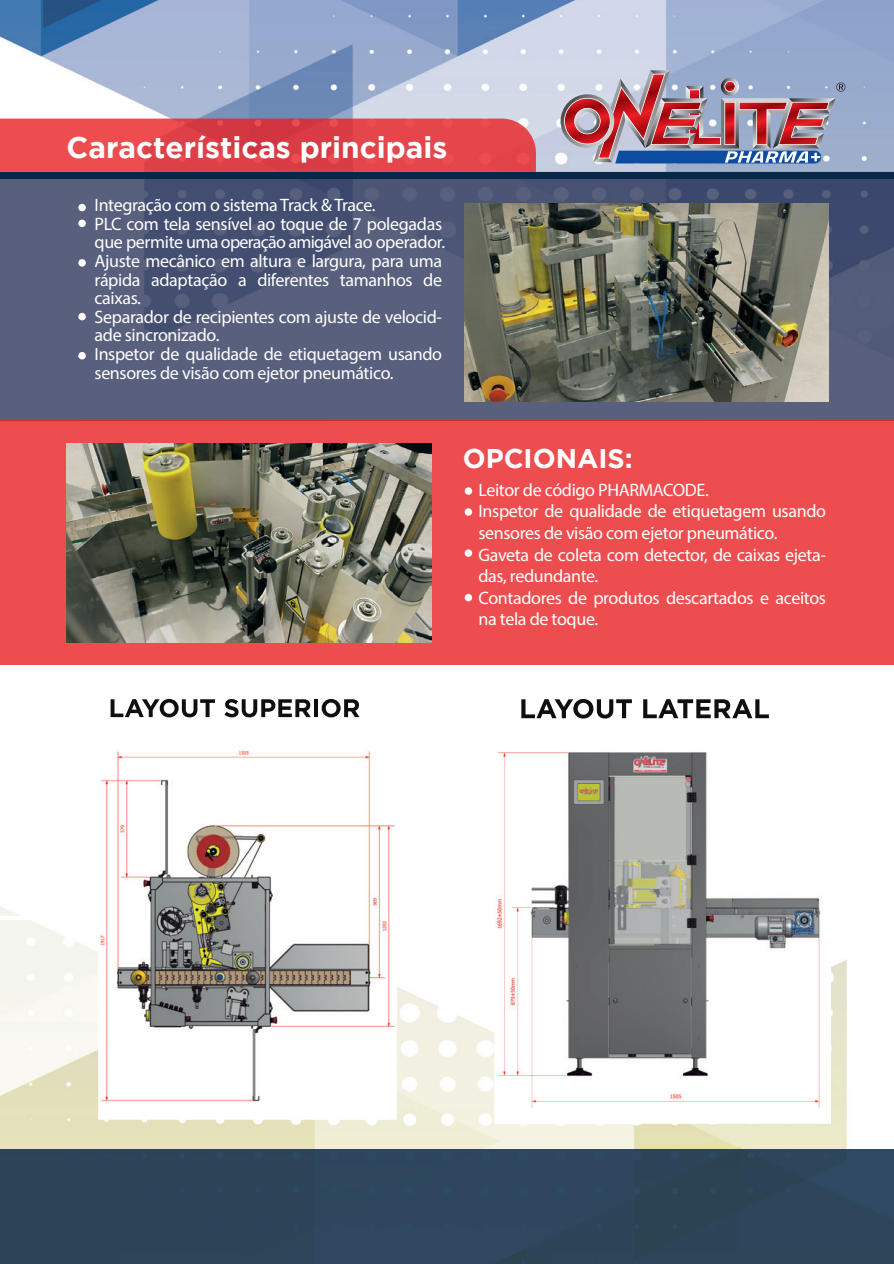
<style>
.page{position:relative;width:894px;height:1264px;background:#fff}
.page>*{position:absolute;margin:0;border:0;box-sizing:border-box;transform-origin:0 0}
.t1{font:700 29.7px "Gotham";color:#fff}
.t2{font:700 27px "Gotham";color:#fff}
.t3{font:18px/18.6px "Myriad Pro";letter-spacing:-.02em;color:#fff}
</style>
<div class="page">
<img style="left:0;top:0;width:893px;height:1149px">
<svg style="left:0;top:178px;width:893px;height:242px;background:#515a79"></svg>
<img style="left:464px;top:204px;width:364px;height:197px">
<div style="left:78px;top:259px;width:8px;height:7px;background:#fff;border-radius:50%"></div>
<div style="left:78px;top:352px;width:8px;height:7px;background:#fff;border-radius:50%"></div>
<div style="left:78px;top:219px;width:8px;height:8px;background:#fff;border-radius:50%"></div>
<div style="left:78px;top:313px;width:8px;height:7px;background:#fff;border-radius:50%"></div>
<div style="left:78px;top:204px;width:8px;height:7px;background:#fff;border-radius:50%"></div>
<svg style="left:0;top:119px;width:536px;height:53px;background:#e2464b"></svg>
<svg style="left:560px;top:70px;width:285px;height:93px;background:#a48a9e"></svg>
<div style="left:0;top:172px;width:893px;height:6px;background:#092747"></div>
<div style="left:0;top:1149px;width:893px;height:114px;background:#2d4659"></div>
<div style="left:0;top:420px;width:893px;height:245px;background:#ed4d4f"></div>
<svg style="left:521px;top:699px;width:110px;height:19px"></svg>
<svg style="left:643px;top:699px;width:125px;height:19px"></svg>
<div style="left:0;top:915px;width:460px;height:5px;background:#fff"></div>
<img style="left:67px;top:443px;width:364px;height:199px">
<img style="left:330px;top:457px;width:102px;height:142px">
<img style="left:342px;top:467px;width:90px;height:123px">
<svg style="left:111px;top:699px;width:104px;height:18px"></svg>
<svg style="left:224px;top:699px;width:87px;height:18px"></svg>
<hr style="left:314px;top:699px;width:4px;height:18px;background:#0e100e">
<svg style="left:321px;top:699px;width:38px;height:18px"></svg>
<div style="left:464px;top:549px;width:8px;height:8px;background:#fff;border-radius:50%"></div>
<div style="left:464px;top:508px;width:8px;height:7px;background:#fff;border-radius:50%"></div>
<div style="left:464px;top:594px;width:8px;height:7px;background:#fff;border-radius:50%"></div>
<div style="left:464px;top:487px;width:8px;height:8px;background:#fff;border-radius:50%"></div>
<img style="left:494px;top:722px;width:336px;height:401px">
<img style="left:98px;top:738px;width:298px;height:381px">
<h1 class="t1" style="left:67px;top:130px;width:382px">Características principais</h1>
<p class="t3" style="left:94px;top:196px;width:352px">Integração com o sistema Track &amp; Trace.<br>PLC com tela sensível ao toque de 7 polegadas que permite uma operação amigável ao operador.<br>Ajuste mecânico em altura e largura, para uma rápida adaptação a diferentes tamanhos de caixas.<br>Separador de recipientes com ajuste de velocid&shy;ade sincronizado.<br>Inspetor de qualidade de etiquetagem usando sensores de visão com ejetor pneumático.</p>
<h2 class="t2" style="left:462px;top:442px;width:171px">OPCIONAIS:</h2>
<p class="t3" style="left:478px;top:478px;width:349px;line-height:21.6px">Leitor de código PHARMACODE.<br>Inspetor de qualidade de etiquetagem usando sensores de visão com ejetor pneumático.<br>Gaveta de coleta com detector, de caixas ejeta&shy;das, redundante.<br>Contadores de produtos descartados e aceitos na tela de toque.</p>
</div>
